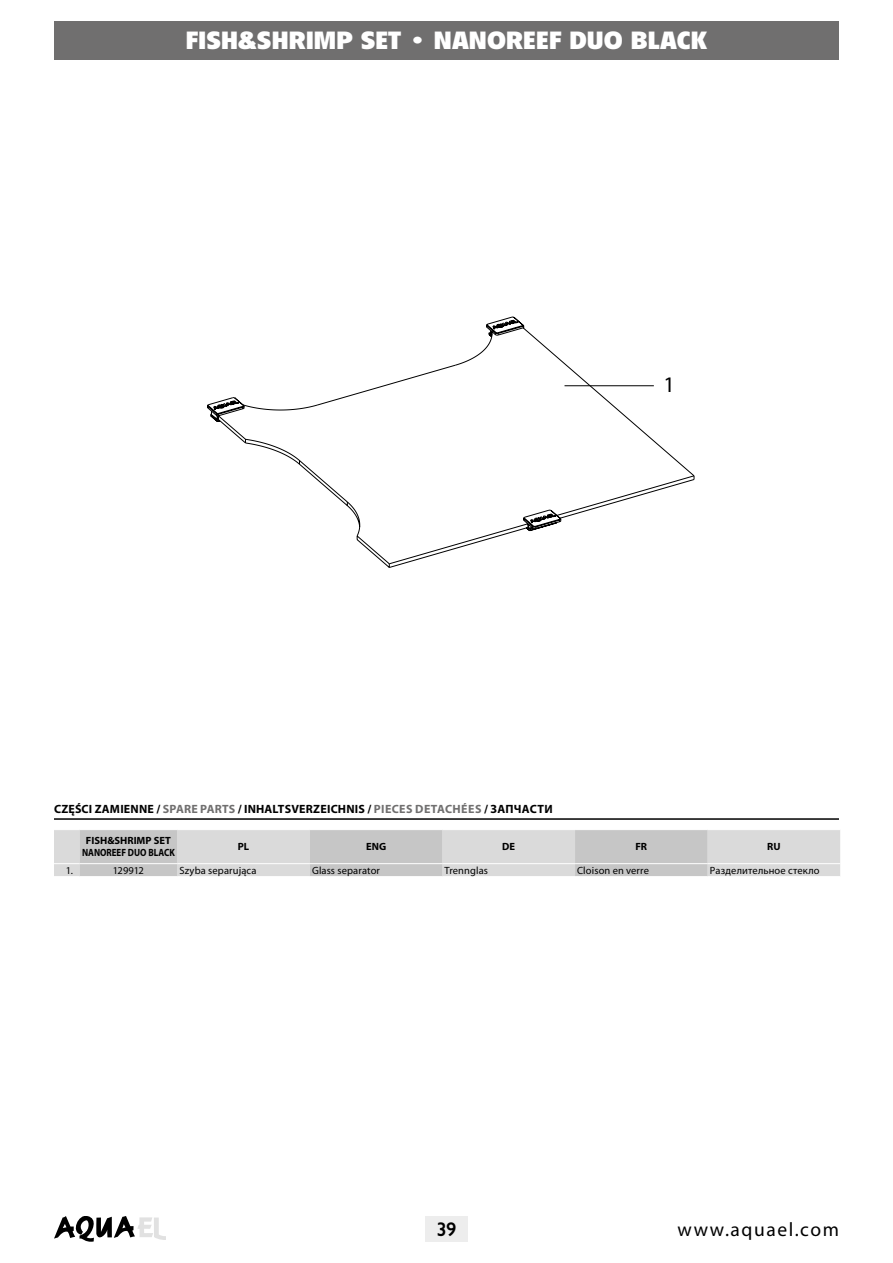
<style>
.page{position:relative;width:893px;height:1263px;background:#fff}
.page>*{position:absolute;margin:0;border:0;box-sizing:border-box;transform-origin:0 0}
.t1{font:24px "EFN Olivea Nigra OT";letter-spacing:.01em;color:#fff}
.t2{font:22.35px "Myriad Pro";color:#000}
.t3{font:19.5px "Myriad Pro";letter-spacing:.08em;color:#000}
.t4{font:700 18px "EFN Gilead OT";color:#000}
.t5{font:700 12px "Myriad Pro";letter-spacing:.02em;color:#000}
.t6{font:10.5px "Myriad Pro";letter-spacing:.01em;color:#000}
.t7{font:700 10.5px/12px "Myriad Pro";color:#000;text-align:center}
.s1{color:#706f6f}
</style>
<div class="page">
<div style="left:425px;top:1216px;width:43px;height:26px;background:#ededed"></div>
<svg style="left:54px;top:1216px;width:112px;height:26px"></svg>
<div style="left:54px;top:21px;width:785px;height:39px;background:#706f6f"></div>
<hr style="left:54px;top:818px;width:785px;height:2px;background:#000">
<svg style="left:54px;top:830px;width:786px;height:46px;background:#d1d1d1"></svg>
<hr style="left:80px;top:863px;width:97px;height:1px;background:#fff">
<hr style="left:177px;top:863px;width:133px;height:1px;background:#fff">
<svg style="left:356px;top:538px;width:137px;height:30px"></svg>
<svg style="left:207px;top:316px;width:488px;height:206px"></svg>
<svg style="left:242px;top:333px;width:319px;height:205px"></svg>
<hr style="left:564px;top:385px;width:90px;height:1px;background:#000">
<h1 class="t1" style="left:186px;top:25px;width:523px">FISH&amp;SHRIMP SET • NANOREEF DUO BLACK</h1>
<h2 class="t2" style="left:664px;top:371px;width:13px">1</h2>
<p class="t5" style="left:54px;top:801px;width:500px">CZĘŚCI ZAMIENNE / <span class="s1">SPARE PARTS</span> / INHALTSVERZEICHNIS / <span class="s1">PIECES DETACHÉES</span> / ЗАПЧАСТИ</p>
<p class="t7" style="left:82px;top:834px;width:94px">FISH&amp;SHRIMP SET<br>NANOREEF DUO BLACK</p>
<p class="t7" style="left:238px;top:840px;width:13px">PL</p>
<p class="t7" style="left:366px;top:840px;width:22px">ENG</p>
<p class="t7" style="left:502px;top:840px;width:14px">DE</p>
<p class="t7" style="left:635px;top:840px;width:13px">FR</p>
<p class="t7" style="left:767px;top:840px;width:15px">RU</p>
<p class="t6" style="left:66px;top:864px;width:9px">1.</p>
<p class="t6" style="left:113px;top:864px;width:33px">129912</p>
<p class="t6" style="left:179px;top:864px;width:79px">Szyba separująca</p>
<p class="t6" style="left:312px;top:864px;width:70px">Glass separator</p>
<p class="t6" style="left:445px;top:864px;width:45px">Trennglas</p>
<p class="t6" style="left:577px;top:864px;width:73px">Cloison en verre</p>
<p class="t6" style="left:710px;top:864px;width:111px">Разделительное стекло</p>
<h3 class="t4" style="left:436px;top:1218px;width:22px">39</h3>
<h3 class="t3" style="left:678px;top:1218px;width:163px">www.aquael.com</h3>
</div>
